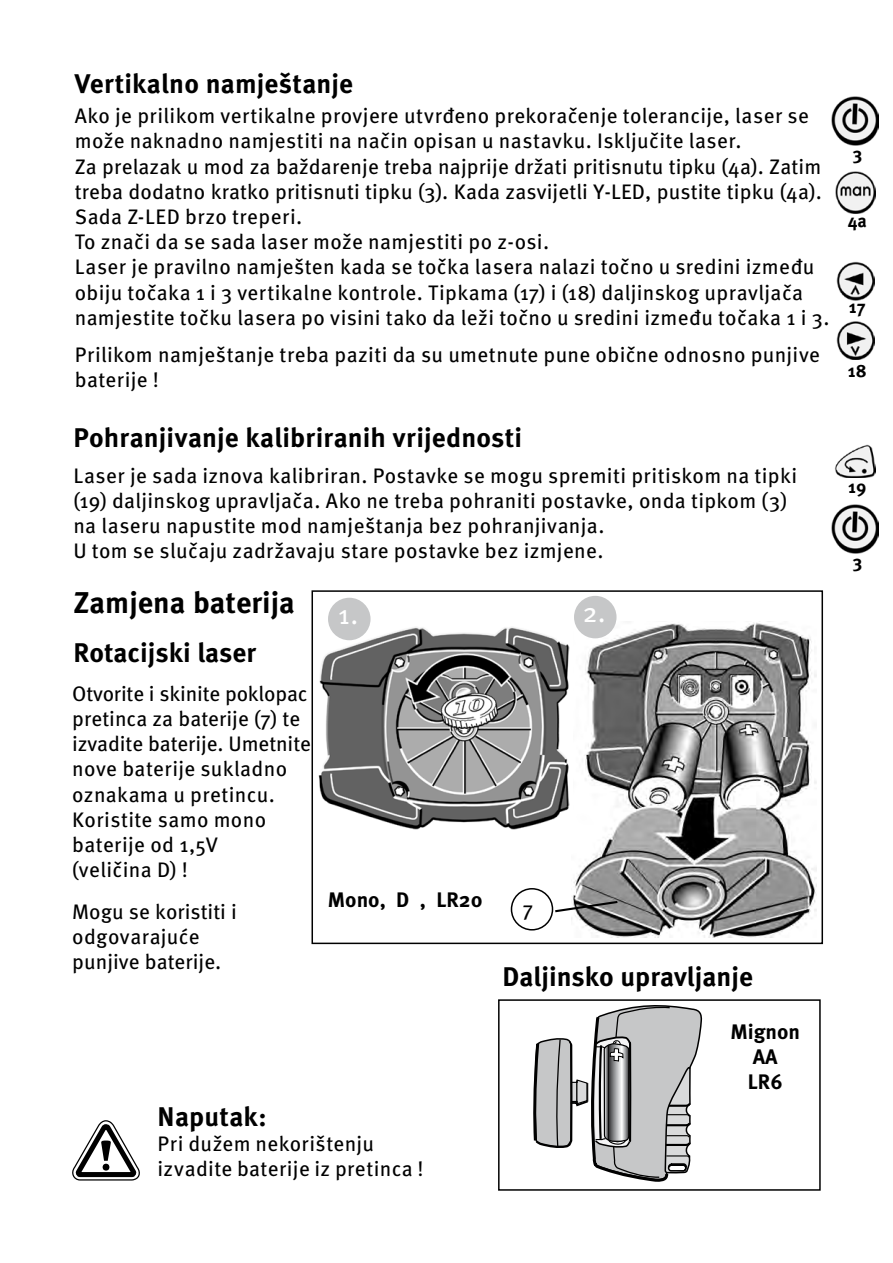
<style>
.page{position:relative;width:893px;height:1263px;background:#fff}
.page>*{position:absolute;margin:0;border:0;box-sizing:border-box;transform-origin:0 0}
.t1{font:700 30px "Meta Pro";color:#000}
.t2{font:700 27px "Meta Pro";color:#000}
.t3{font:27px "Meta Pro";color:#fff}
.t4{font:21px/25.2px "Meta Pro";letter-spacing:.015em;color:#000}
.t5{font:700 21px/25.2px "Meta Pro";color:#000;text-align:center}
.t6{font:700 18px "Meta Pro";color:#000}
</style>
<div class="page">
<img style="left:832px;top:504px;width:47px;height:49px">
<img style="left:832px;top:96px;width:47px;height:50px">
<img style="left:835px;top:172px;width:40px;height:41px">
<img style="left:836px;top:261px;width:38px;height:39px">
<img style="left:836px;top:322px;width:38px;height:38px">
<img style="left:835px;top:444px;width:40px;height:33px">
<img style="left:572px;top:621px;width:244px;height:317px">
<div style="left:311px;top:590px;width:512px;height:354px;border:2px solid #000"></div>
<div style="left:317px;top:624px;width:256px;height:229px;background:#fff"></div>
<img style="left:318px;top:627px;width:252px;height:203px">
<svg style="left:553px;top:899px;width:67px;height:15px"></svg>
<div style="left:511px;top:888px;width:42px;height:42px;border:2px solid #000;border-radius:50%"></div>
<div style="left:328px;top:598px;width:43px;height:42px;background:#c6c7c8;border-radius:50%"></div>
<div style="left:574px;top:596px;width:42px;height:42px;background:#c6c7c8;border-radius:50%"></div>
<svg style="left:72px;top:1120px;width:68px;height:61px"></svg>
<div style="left:498px;top:999px;width:323px;height:192px;border:2px solid #000"></div>
<svg style="left:532px;top:999px;width:171px;height:183px"></svg>
<p class="t2" style="left:75px;top:63px;width:280px">Vertikalno namještanje</p>
<p class="t4" style="left:75px;top:102px;width:756px">Ako je prilikom vertikalne provjere utvrđeno prekoračenje tolerancije, laser se može naknadno namjestiti na način opisan u nastavku. Isključite laser.<br>Za prelazak u mod za baždarenje treba najprije držati pritisnutu tipku (4a). Zatim treba dodatno kratko pritisnuti tipku (3). Kada zasvijetli Y-LED, pustite tipku (4a).<br>Sada Z-LED brzo treperi.<br>To znači da se sada laser može namjestiti po z-osi.<br>Laser je pravilno namješten kada se točka lasera nalazi točno u sredini između obiju točaka 1 i 3 vertikalne kontrole. Tipkama (17) i (18) daljinskog upravljača namjestite točku lasera po visini tako da leži točno u sredini između točaka 1 i 3.</p>
<p class="t4" style="left:75px;top:340px;width:747px">Prilikom namještanje treba paziti da su umetnute pune obične odnosno punjive baterije !</p>
<p class="t2" style="left:73px;top:417px;width:450px">Pohranjivanje kalibriranih vrijednosti</p>
<p class="t4" style="left:73px;top:461px;width:725px">Laser je sada iznova kalibriran. Postavke se mogu spremiti pritiskom na tipki (19) daljinskog upravljača. Ako ne treba pohraniti postavke, onda tipkom (3) na laseru napustite mod namještanja bez pohranjivanja.<br>U tom se slučaju zadržavaju stare postavke bez izmjene.</p>
<h1 class="t1" style="left:73px;top:579px;width:223px">Zamjena baterija</h1>
<p class="t2" style="left:73px;top:631px;width:184px">Rotacijski laser</p>
<p class="t4" style="left:72px;top:679px;width:240px">Otvorite i skinite poklopac pretinca za baterije (7) te izvadite baterije. Umetnite nove baterije sukladno oznakama u pretincu.<br>Koristite samo mono baterije od 1,5V<br>(veličina D) !</p>
<p class="t4" style="left:72px;top:897px;width:166px">Mogu se koristiti i odgovarajuće punjive baterije.</p>
<p class="t3" style="left:338px;top:594px;width:22px">1.</p>
<p class="t3" style="left:583px;top:592px;width:24px">2.</p>
<p class="t5" style="left:328px;top:886px;width:156px">Mono, D , LR20</p>
<p class="t4" style="left:523px;top:894px;width:12px">7</p>
<p class="t2" style="left:502px;top:955px;width:252px">Daljinsko upravljanje</p>
<p class="t5" style="left:730px;top:1018px;width:71px">Mignon<br>AA<br>LR6</p>
<p class="t2" style="left:158px;top:1095px;width:110px">Naputak:</p>
<p class="t4" style="left:158px;top:1129px;width:268px">Pri dužem nekorištenju izvadite baterije iz pretinca !</p>
<p class="t6" style="left:852px;top:139px;width:11px">3</p>
<p class="t6" style="left:848px;top:206px;width:21px">4a</p>
<p class="t6" style="left:849px;top:293px;width:18px">17</p>
<p class="t6" style="left:848px;top:357px;width:20px">18</p>
<p class="t6" style="left:848px;top:473px;width:20px">19</p>
<p class="t6" style="left:852px;top:547px;width:11px">3</p>
</div>
